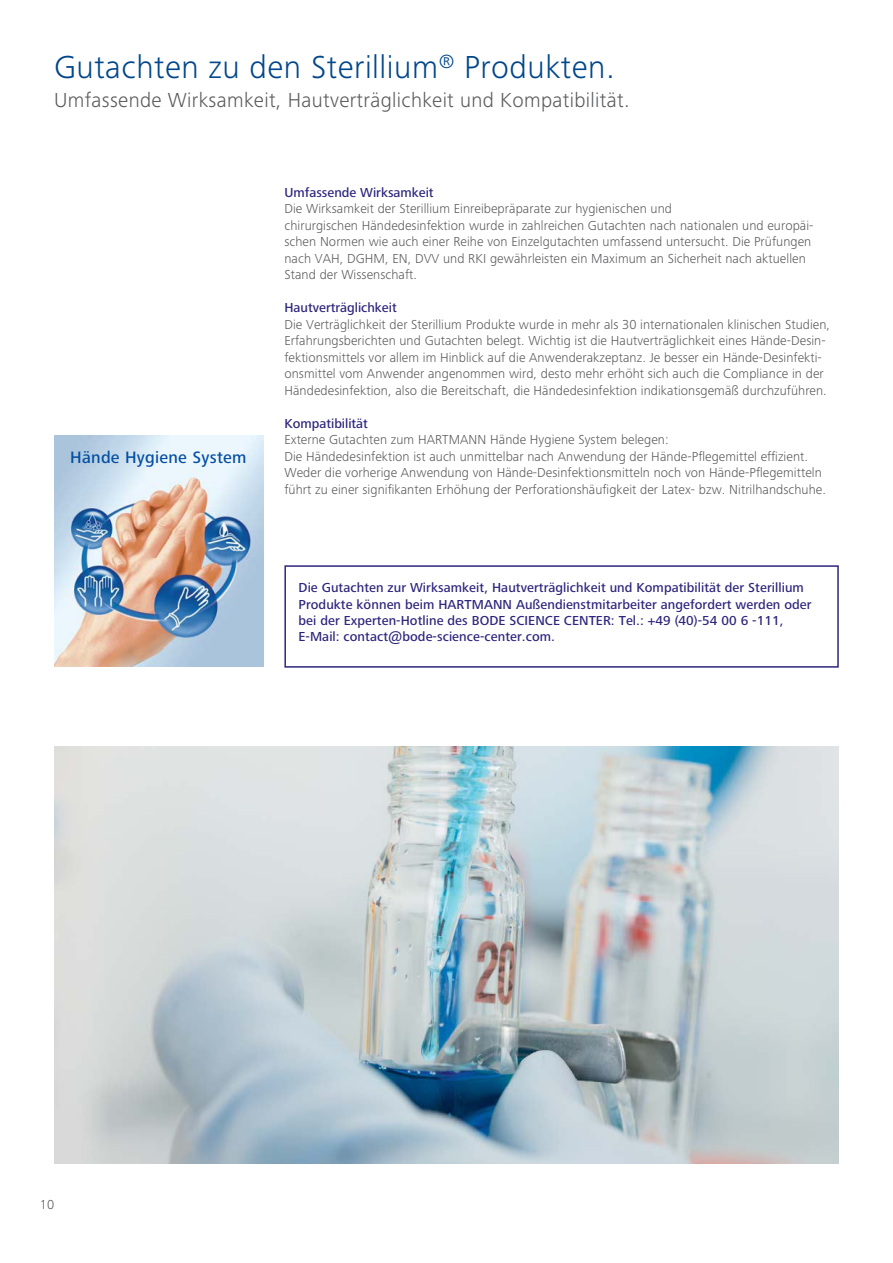
<style>
.page{position:relative;width:893px;height:1263px;background:#fff}
.page>*{position:absolute;margin:0;border:0;box-sizing:border-box;transform-origin:0 0}
.t1{font:300 33px "Frutiger Next LTW1 G";letter-spacing:.015em;color:#00468b}
.t2{font:300 21px "Frutiger Next LTW1 G";letter-spacing:.015em;color:#58595b}
.t3{font:500 17.1px "Frutiger Next LTW1 G";letter-spacing:.015em;color:#034ea2}
.t4{font:300 13.5px/16.5px "Frutiger Next LTW1 G";letter-spacing:.005em;color:#58595b}
.t5{font:500 13.5px/16.2px "Frutiger Next LTW1 G";letter-spacing:.005em;color:#2d257d}
</style>
<div class="page">
<img style="left:54px;top:436px;width:209px;height:230px">
<div style="left:284px;top:565px;width:555px;height:103px;border:1px solid #2d257d"></div>
<img style="left:54px;top:747px;width:785px;height:416px">
<h1 class="t1" style="left:54px;top:51px;width:562px">Gutachten zu den Sterillium<sup>®</sup> Produkten.</h1>
<h2 class="t2" style="left:54px;top:89px;width:577px">Umfassende Wirksamkeit, Hautverträglichkeit und Kompatibilität.</h2>
<p class="t3" style="left:70px;top:451px;width:178px">Hände Hygiene System</p>
<p class="t5" style="left:284px;top:185px;width:151px">Umfassende Wirksamkeit</p>
<p class="t4" style="left:284px;top:201px;width:531px">Die Wirksamkeit der Sterillium Einreibepräparate zur hygienischen und<br>chirurgischen Händedesinfektion wurde in zahlreichen Gutachten nach nationalen und europäi&shy;schen Normen wie auch einer Reihe von Einzelgutachten umfassend untersucht. Die Prüfungen nach VAH, DGHM, EN, DVV und RKI gewährleisten ein Maximum an Sicherheit nach aktuellen Stand der Wissenschaft.</p>
<p class="t5" style="left:284px;top:301px;width:114px">Hautverträglichkeit</p>
<p class="t4" style="left:284px;top:316px;width:547px">Die Verträglichkeit der Sterillium Produkte wurde in mehr als 30 internationalen klinischen Studien, Erfahrungsberichten und Gutachten belegt. Wichtig ist die Hautverträglichkeit eines Hände-Desin&shy;fektionsmittels vor allem im Hinblick auf die Anwenderakzeptanz. Je besser ein Hände-Desinfekti&shy;onsmittel vom Anwender angenommen wird, desto mehr erhöht sich auch die Compliance in der Händedesinfektion, also die Bereitschaft, die Händedesinfektion indikationsgemäß durchzuführen.</p>
<p class="t5" style="left:284px;top:416px;width:85px">Kompatibilität</p>
<p class="t4" style="left:284px;top:432px;width:543px">Externe Gutachten zum HARTMANN Hände Hygiene System belegen:<br>Die Händedesinfektion ist auch unmittelbar nach Anwendung der Hände-Pflegemittel effizient.<br>Weder die vorherige Anwendung von Hände-Desinfektionsmitteln noch von Hände-Pflegemitteln führt zu einer signifikanten Erhöhung der Perforationshäufigkeit der Latex- bzw. Nitrilhandschuhe.</p>
<p class="t5" style="left:299px;top:581px;width:515px">Die Gutachten zur Wirksamkeit, Hautverträglichkeit und Kompatibilität der Sterillium Produkte können beim HARTMANN Außendienstmitarbeiter angefordert werden oder bei der Experten-Hotline des BODE SCIENCE CENTER: Tel.: +49 (40)-54 00 6 -111, E-Mail: contact@bode-science-center.com.</p>
<p class="t4" style="left:40px;top:1196px;width:16px">10</p>
</div>
